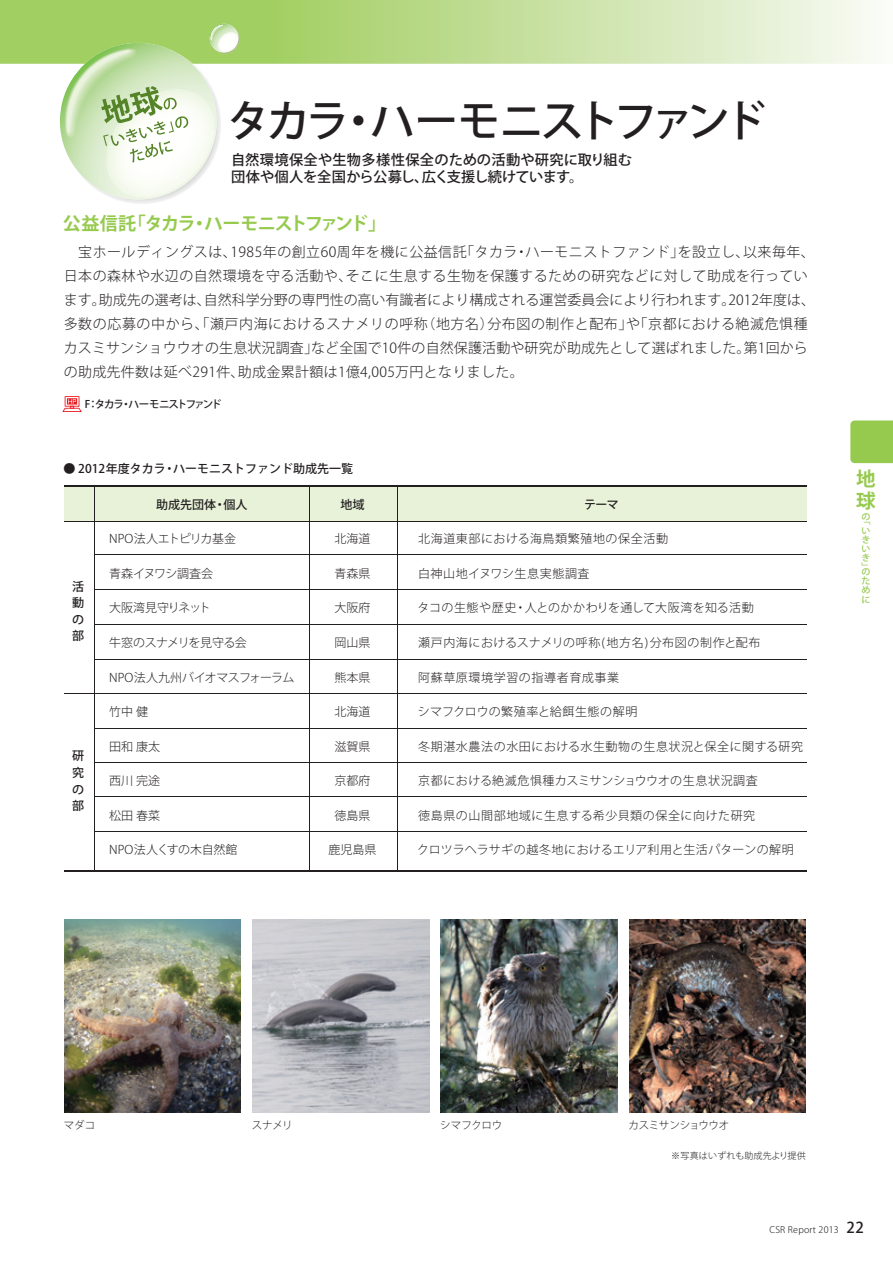
<style>
.page{position:relative;width:893px;height:1263px;background:#fff}
.page>*{position:absolute;margin:0;border:0;box-sizing:border-box;transform-origin:0 0}
.t1{font:500 43.5px "Koz Go Pro";letter-spacing:-.095em;color:#231f20}
.t2{font:700 19.5px/21.5px "Koz Go Pro";color:#96ca4e}
.t3{font:700 18px "Koz Go Pro";letter-spacing:-.075em;color:#96ca4e}
.t4{font:500 14.25px/17.1px "Koz Go Pro";letter-spacing:.005em;color:#231f20}
.t5{font:300 13.95px/24px "Koz Go Pro";letter-spacing:.035em;color:#231f20}
.t6{font:300 12px "Koz Go Pro";letter-spacing:.05em;color:#231f20}
.t7{font:300 12px "Koz Go Pro";letter-spacing:.03em;color:#231f20}
.t8{font:500 12px/16.5px "Koz Go Pro";color:#231f20;text-align:justify}
.t9{font:300 12px "Koz Go Pro";letter-spacing:.01em;color:#231f20}
.t10{font:300 12px "Koz Go Pro";letter-spacing:-.025em;color:#231f20}
.t11{font:300 12px "Koz Go Pro";letter-spacing:-.01em;color:#231f20}
.t12{font:300 12px "Koz Go Pro";letter-spacing:-.05em;color:#231f20}
.t13{font:300 12px "Koz Go Pro";color:#231f20}
.t14{font:300 12px "Koz Go Pro";letter-spacing:-.02em;color:#231f20}
.t15{font:300 12px "Koz Go Pro";letter-spacing:-.045em;color:#231f20}
.t16{font:300 10.5px "Koz Go Pro";letter-spacing:-.02em;color:#231f20}
.t17{font:500 10.5px "Koz Go Pro";letter-spacing:-.12em;color:#231f20}
.t18{font:300 9px "Koz Go Pro";letter-spacing:.025em;color:#231f20}
.t19{font:500 9px/9.1px "Koz Go Pro";color:#96ca4e;text-align:justify}
.s1{font-weight:500;font-size:15px}
</style>
<div class="page">
<svg style="left:62px;top:396px;width:20px;height:16px"></svg>
<svg style="left:0;top:0;width:875px;height:64px;background:#c3df9a"></svg>
<svg style="left:64px;top:25px;width:175px;height:179px"></svg>
<div style="left:64px;top:486px;width:743px;height:36px;background:#e7f2d8"></div>
<hr style="left:64px;top:521px;width:743px;height:1px;background:#231f20">
<hr style="left:397px;top:486px;width:1px;height:385px;background:#231f20">
<hr style="left:310px;top:486px;width:1px;height:385px;background:#231f20">
<hr style="left:94px;top:486px;width:1px;height:385px;background:#231f20">
<hr style="left:64px;top:485px;width:743px;height:2px;background:#231f20">
<hr style="left:64px;top:693px;width:743px;height:1px;background:#231f20">
<hr style="left:95px;top:555px;width:712px;height:1px;background:#231f20">
<hr style="left:95px;top:590px;width:712px;height:1px;background:#231f20">
<hr style="left:95px;top:625px;width:712px;height:1px;background:#231f20">
<hr style="left:95px;top:660px;width:712px;height:1px;background:#231f20">
<hr style="left:95px;top:728px;width:712px;height:1px;background:#231f20">
<hr style="left:95px;top:762px;width:712px;height:1px;background:#231f20">
<hr style="left:95px;top:797px;width:712px;height:1px;background:#231f20">
<hr style="left:95px;top:831px;width:712px;height:1px;background:#231f20">
<hr style="left:64px;top:870px;width:743px;height:1px;background:#231f20">
<img style="left:64px;top:919px;width:177px;height:193px">
<img style="left:252px;top:919px;width:177px;height:193px">
<img style="left:441px;top:919px;width:177px;height:193px">
<img style="left:629px;top:919px;width:177px;height:193px">
<div style="left:850px;top:420px;width:43px;height:43px;background:#96ca4e"></div>
<h1 class="t1" style="left:227px;top:93px;width:541px">タカラ・ハーモニストファンド</h1>
<p class="t4" style="left:231px;top:152px;width:403px">自然環境保全や生物多様性保全のための活動や研究に取り組む団体や個人を全国から公募し、広く支援し続けています。</p>
<p class="t3" style="left:63px;top:212px;width:325px">公益信託「タカラ・ハーモニストファンド」</p>
<p class="t5" style="left:64px;top:240px;width:753px">　宝ホールディングスは、1985年の創立60周年を機に公益信託「タカラ・ハーモニストファンド」を設立し、以来毎年、日本の森林や水辺の自然環境を守る活動や、そこに生息する生物を保護するための研究などに対して助成を行っています。助成先の選考は、自然科学分野の専門性の高い有識者により構成される運営委員会により行われます。2012年度は、多数の応募の中から、「瀬戸内海におけるスナメリの呼称（地方名）分布図の制作と配布」や「京都における絶滅危惧種カスミサンショウウオの生息状況調査」など全国で10件の自然保護活動や研究が助成先として選ばれました。第1回からの助成先件数は延べ291件、助成金累計額は1億4,005万円となりました。</p>
<p class="t17" style="left:85px;top:398px;width:138px">F：タカラ・ハーモニストファンド</p>
<p class="t8" style="left:64px;top:461px;width:291px">● 2012年度タカラ・ハーモニストファンド助成先一覧</p>
<p class="t8" style="left:72px;top:578px;width:13px">活動の部</p>
<p class="t8" style="left:72px;top:748px;width:13px">研究の部</p>
<p class="t8" style="left:156px;top:497px;width:93px">助成先団体・個人</p>
<p class="t11" style="left:109px;top:531px;width:128px">NPO法人エトピリカ基金</p>
<p class="t14" style="left:109px;top:566px;width:105px">青森イヌワシ調査会</p>
<p class="t15" style="left:109px;top:600px;width:103px">大阪湾見守りネット</p>
<p class="t12" style="left:109px;top:635px;width:139px">牛窓のスナメリを見守る会</p>
<p class="t10" style="left:109px;top:669px;width:187px">NPO法人九州バイオマスフォーラム</p>
<p class="t7" style="left:109px;top:704px;width:40px">竹中 健</p>
<p class="t7" style="left:109px;top:738px;width:52px">田和 康太</p>
<p class="t7" style="left:109px;top:773px;width:52px">西川 完途</p>
<p class="t7" style="left:109px;top:807px;width:52px">松田 春菜</p>
<p class="t13" style="left:109px;top:842px;width:130px">NPO法人くすの木自然館</p>
<p class="t8" style="left:341px;top:497px;width:25px">地域</p>
<p class="t8" style="left:584px;top:497px;width:36px">テーマ</p>
<p class="t7" style="left:335px;top:531px;width:37px">北海道</p>
<p class="t7" style="left:335px;top:566px;width:37px">青森県</p>
<p class="t7" style="left:335px;top:600px;width:37px">大阪府</p>
<p class="t7" style="left:335px;top:635px;width:37px">岡山県</p>
<p class="t7" style="left:335px;top:669px;width:37px">熊本県</p>
<p class="t7" style="left:335px;top:704px;width:37px">北海道</p>
<p class="t7" style="left:335px;top:738px;width:37px">滋賀県</p>
<p class="t7" style="left:335px;top:773px;width:37px">京都府</p>
<p class="t7" style="left:335px;top:807px;width:37px">徳島県</p>
<p class="t7" style="left:329px;top:842px;width:49px">鹿児島県</p>
<p class="t6" style="left:418px;top:531px;width:251px">北海道東部における海鳥類繁殖地の保全活動</p>
<p class="t6" style="left:418px;top:566px;width:173px">白神山地イヌワシ生息実態調査</p>
<p class="t7" style="left:418px;top:600px;width:338px">タコの生態や歴史・人とのかかわりを通して大阪湾を知る活動</p>
<p class="t6" style="left:418px;top:635px;width:344px">瀬戸内海におけるスナメリの呼称(地方名)分布図の制作と配布</p>
<p class="t6" style="left:418px;top:669px;width:202px">阿蘇草原環境学習の指導者育成事業</p>
<p class="t6" style="left:418px;top:704px;width:221px">シマフクロウの繁殖率と給餌生態の解明</p>
<p class="t6" style="left:418px;top:738px;width:386px">冬期湛水農法の水田における水生動物の生息状況と保全に関する研究</p>
<p class="t7" style="left:418px;top:773px;width:341px">京都における絶滅危惧種カスミサンショウウオの生息状況調査</p>
<p class="t6" style="left:418px;top:807px;width:339px">徳島県の山間部地域に生息する希少貝類の保全に向けた研究</p>
<p class="t9" style="left:417px;top:842px;width:378px">クロツラヘラサギの越冬地におけるエリア利用と生活パターンの解明</p>
<h2 class="t2" style="left:856px;top:469px;width:21px">地球</h2>
<p class="t19" style="left:861px;top:512px;width:10px">の</p>
<p class="t19" style="left:861px;top:517px;width:10px">「いきいき」</p>
<p class="t19" style="left:861px;top:567px;width:10px">のために</p>
<p class="t16" style="left:64px;top:1118px;width:33px">マダコ</p>
<p class="t16" style="left:252px;top:1118px;width:42px">スナメリ</p>
<p class="t16" style="left:440px;top:1118px;width:64px">シマフクロウ</p>
<p class="t16" style="left:628px;top:1118px;width:102px">カスミサンショウウオ</p>
<p class="t18" style="left:671px;top:1149px;width:136px">※写真はいずれも助成先より提供</p>
<p class="t18" style="left:769px;top:1224px;width:96px">CSR Report 2013 <span class="s1">22</span></p>
</div>
